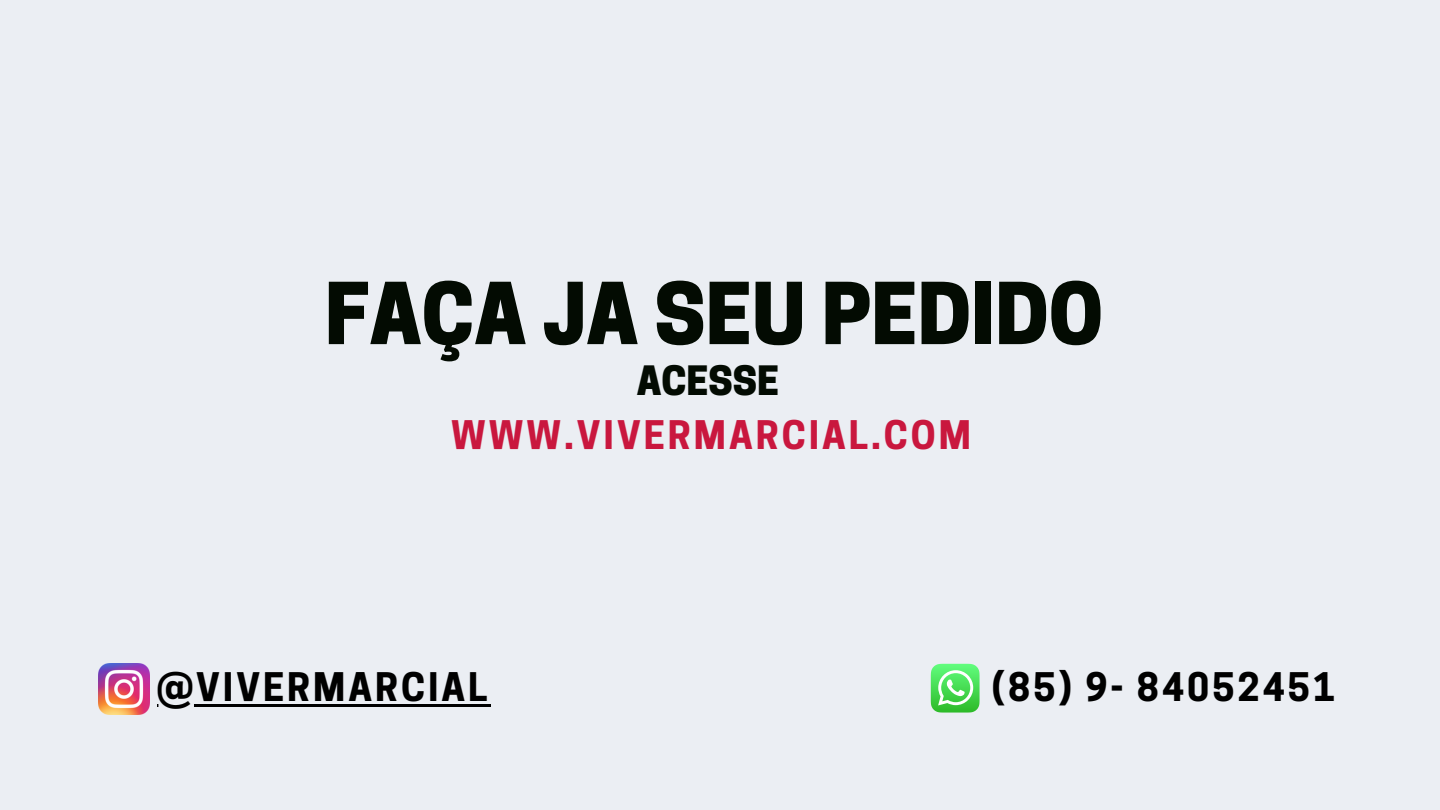
<style>
.page{position:relative;width:1440px;height:810px;background:#ebeef3}
.page>*{position:absolute;margin:0;border:0;box-sizing:border-box;transform-origin:0 0}
.t1{font:800 80px "Cooper Hewitt";color:#030b02}
.t2{font:800 38px "Cooper Hewitt";color:#030b02}
.t3{font:700 37px "Cooper Hewitt";letter-spacing:.08em;color:#000}
.t4{font:700 37px "Cooper Hewitt";letter-spacing:.08em;color:#c9173e}
</style>
<div class="page">
<img style="left:99px;top:664px;width:51px;height:51px">
<hr style="left:157px;top:704px;width:333px;height:3px;background:#000">
<svg style="left:931px;top:664px;width:49px;height:49px;background:#6fe279"></svg>
<h1 class="t1" style="left:325px;top:284px;width:780px">FAÇA JA SEU PEDIDO</h1>
<p class="t2" style="left:637px;top:367px;width:144px">ACESSE</p>
<p class="t4" style="left:451px;top:421px;width:521px">WWW.VIVERMARCIAL.COM</p>
<p class="t3" style="left:157px;top:674px;width:332px">@VIVERMARCIAL</p>
<p class="t3" style="left:992px;top:674px;width:345px">(85) 9- 84052451</p>
</div>
